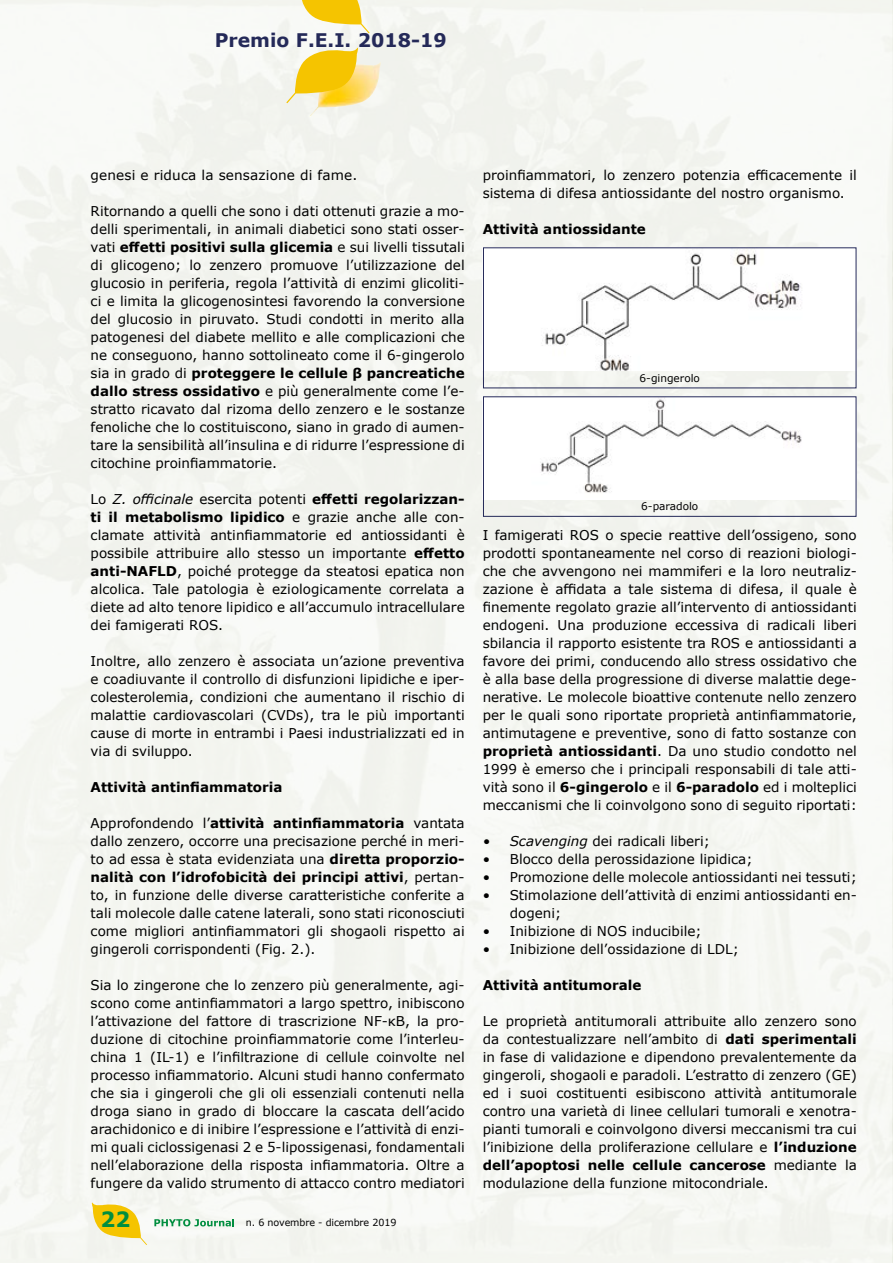
<style>
.page{position:relative;width:893px;height:1263px;background:#f5f6f2}
.page>*{position:absolute;margin:0;border:0;box-sizing:border-box;transform-origin:0 0}
.t1{font:700 21px "Verdana";color:#008e3f}
.t2{font:700 18.75px "Verdana";color:#242958}
.t3{font:13.5px/18px "Verdana";color:#000;text-align:justify}
.t4{font:700 13.5px "Verdana";color:#000}
.t5{font:10.5px "Verdana";color:#000}
.t6{font:9.75px "Verdana";letter-spacing:-.01em;color:#000}
.s1{font-weight:700}
.s2{font-style:italic}
</style>
<div class="page">
<div style="left:483px;top:247px;width:374px;height:124px;background:#fff"></div>
<img style="left:542px;top:249px;width:260px;height:122px">
<div style="left:483px;top:396px;width:374px;height:103px;background:#fff"></div>
<img style="left:540px;top:398px;width:262px;height:95px">
<div style="left:483px;top:396px;width:373px;height:121px;border:1px solid #242958"></div>
<svg style="left:298px;top:0;width:72px;height:33px"></svg>
<img style="left:309px;top:62px;width:73px;height:55px">
<svg style="left:286px;top:47px;width:73px;height:56px"></svg>
<svg style="left:91px;top:1202px;width:56px;height:43px"></svg>
<svg style="left:154px;top:1219px;width:80px;height:7px"></svg>
<h2 class="t2" style="left:215px;top:27px;width:233px">Premio F.E.I. 2018-19</h2>
<p class="t3" style="left:91px;top:166px;width:268px">genesi e riduca la sensazione di fame.</p>
<p class="t3" style="left:91px;top:202px;width:376px">Ritornando a quelli che sono i dati ottenuti grazie a mo&shy;delli sperimentali, in animali diabetici sono stati osser&shy;vati <span class="s1">effetti positivi sulla glicemia</span> e sui livelli tissutali di glicogeno; lo zenzero promuove l’utilizzazione del glucosio in periferia, regola l’attività di enzimi glicoliti&shy;ci e limita la glicogenosintesi favorendo la conversione del glucosio in piruvato. Studi condotti in merito alla patogenesi del diabete mellito e alle complicazioni che ne conseguono, hanno sottolineato come il 6-gingerolo sia in grado di <span class="s1">proteggere le cellule β pancreatiche dallo stress ossidativo</span> e più generalmente come l’e&shy;stratto ricavato dal rizoma dello zenzero e le sostanze fenoliche che lo costituiscono, siano in grado di aumen&shy;tare la sensibilità all’insulina e di ridurre l’espressione di citochine proinfiammatorie.</p>
<p class="t3" style="left:91px;top:490px;width:376px">Lo <span class="s2">Z. officinale</span> esercita potenti <span class="s1">effetti regolarizzan&shy;ti il metabolismo lipidico</span> e grazie anche alle con&shy;clamate attività antinfiammatorie ed antiossidanti è possibile attribuire allo stesso un importante <span class="s1">effetto anti-NAFLD</span>, poiché protegge da steatosi epatica non alcolica. Tale patologia è eziologicamente correlata a diete ad alto tenore lipidico e all’accumulo intracellulare dei famigerati ROS.</p>
<p class="t3" style="left:91px;top:652px;width:376px">Inoltre, allo zenzero è associata un’azione preventiva e coadiuvante il controllo di disfunzioni lipidiche e iper&shy;colesterolemia, condizioni che aumentano il rischio di malattie cardiovascolari (CVDs), tra le più importanti cause di morte in entrambi i Paesi industrializzati ed in via di sviluppo.</p>
<p class="t4" style="left:91px;top:777px;width:193px">Attività antinfiammatoria</p>
<p class="t3" style="left:91px;top:814px;width:376px">Approfondendo l’<span class="s1">attività antinfiammatoria</span> vantata dallo zenzero, occorre una precisazione perché in meri&shy;to ad essa è stata evidenziata una <span class="s1">diretta proporzio&shy;nalità con l’idrofobicità dei principi attivi</span>, pertan&shy;to, in funzione delle diverse caratteristiche conferite a tali molecole dalle catene laterali, sono stati riconosciuti come migliori antinfiammatori gli shogaoli rispetto ai gingeroli corrispondenti (Fig. 2.).</p>
<p class="t3" style="left:91px;top:976px;width:376px">Sia lo zingerone che lo zenzero più generalmente, agi&shy;scono come antinfiammatori a largo spettro, inibiscono l’attivazione del fattore di trascrizione NF-κB, la pro&shy;duzione di citochine proinfiammatorie come l’interleu&shy;china 1 (IL-1) e l’infiltrazione di cellule coinvolte nel processo infiammatorio. Alcuni studi hanno confermato che sia i gingeroli che gli oli essenziali contenuti nella droga siano in grado di bloccare la cascata dell’acido arachidonico e di inibire l’espressione e l’attività di enzi&shy;mi quali ciclossigenasi 2 e 5-lipossigenasi, fondamentali nell’elaborazione della risposta infiammatoria. Oltre a fungere da valido strumento di attacco contro mediatori</p>
<h1 class="t1" style="left:101px;top:1205px;width:31px">22</h1>
<p class="t6" style="left:246px;top:1216px;width:152px">n. 6 novembre - dicembre 2019</p>
<p class="t3" style="left:483px;top:166px;width:376px">proinfiammatori, lo zenzero potenzia efficacemente il sistema di difesa antiossidante del nostro organismo.</p>
<p class="t4" style="left:483px;top:219px;width:165px">Attività antiossidante</p>
<p class="t5" style="left:640px;top:371px;width:62px">6-gingerolo</p>
<p class="t5" style="left:641px;top:499px;width:59px">6-paradolo</p>
<p class="t3" style="left:483px;top:526px;width:376px">I famigerati ROS o specie reattive dell’ossigeno, sono prodotti spontaneamente nel corso di reazioni biologi&shy;che che avvengono nei mammiferi e la loro neutraliz&shy;zazione è affidata a tale sistema di difesa, il quale è finemente regolato grazie all’intervento di antiossidanti endogeni. Una produzione eccessiva di radicali liberi sbilancia il rapporto esistente tra ROS e antiossidanti a favore dei primi, conducendo allo stress ossidativo che è alla base della progressione di diverse malattie dege&shy;nerative. Le molecole bioattive contenute nello zenzero per le quali sono riportate proprietà antinfiammatorie, antimutagene e preventive, sono di fatto sostanze con <span class="s1">proprietà antiossidanti</span>. Da uno studio condotto nel 1999 è emerso che i principali responsabili di tale atti&shy;vità sono il <span class="s1">6-gingerolo</span> e il <span class="s1">6-paradolo</span> ed i molteplici meccanismi che li coinvolgono sono di seguito riportati:</p>
<p class="t3" style="left:483px;top:832px;width:229px"><span class="s2">• Scavenging</span> dei radicali liberi;</p>
<p class="t3" style="left:483px;top:850px;width:271px">• Blocco della perossidazione lipidica;</p>
<p class="t3" style="left:483px;top:868px;width:376px">• Promozione delle molecole antiossidanti nei tessuti;</p>
<p class="t3" style="left:510px;top:886px;width:349px;text-indent:-27px">• Stimolazione dell’attività di enzimi antiossidanti en&shy;dogeni;</p>
<p class="t3" style="left:483px;top:922px;width:220px">• Inibizione di NOS inducibile;</p>
<p class="t3" style="left:483px;top:940px;width:258px">• Inibizione dell’ossidazione di LDL;</p>
<p class="t4" style="left:483px;top:975px;width:160px">Attività antitumorale</p>
<p class="t3" style="left:483px;top:1012px;width:376px">Le proprietà antitumorali attribuite allo zenzero sono da contestualizzare nell’ambito di <span class="s1">dati sperimentali </span>in fase di validazione e dipendono prevalentemente da gingeroli, shogaoli e paradoli. L’estratto di zenzero (GE) ed i suoi costituenti esibiscono attività antitumorale contro una varietà di linee cellulari tumorali e xenotra&shy;pianti tumorali e coinvolgono diversi meccanismi tra cui l’inibizione della proliferazione cellulare e <span class="s1">l’induzione dell’apoptosi nelle cellule cancerose</span> mediante la modulazione della funzione mitocondriale.</p>
</div>
